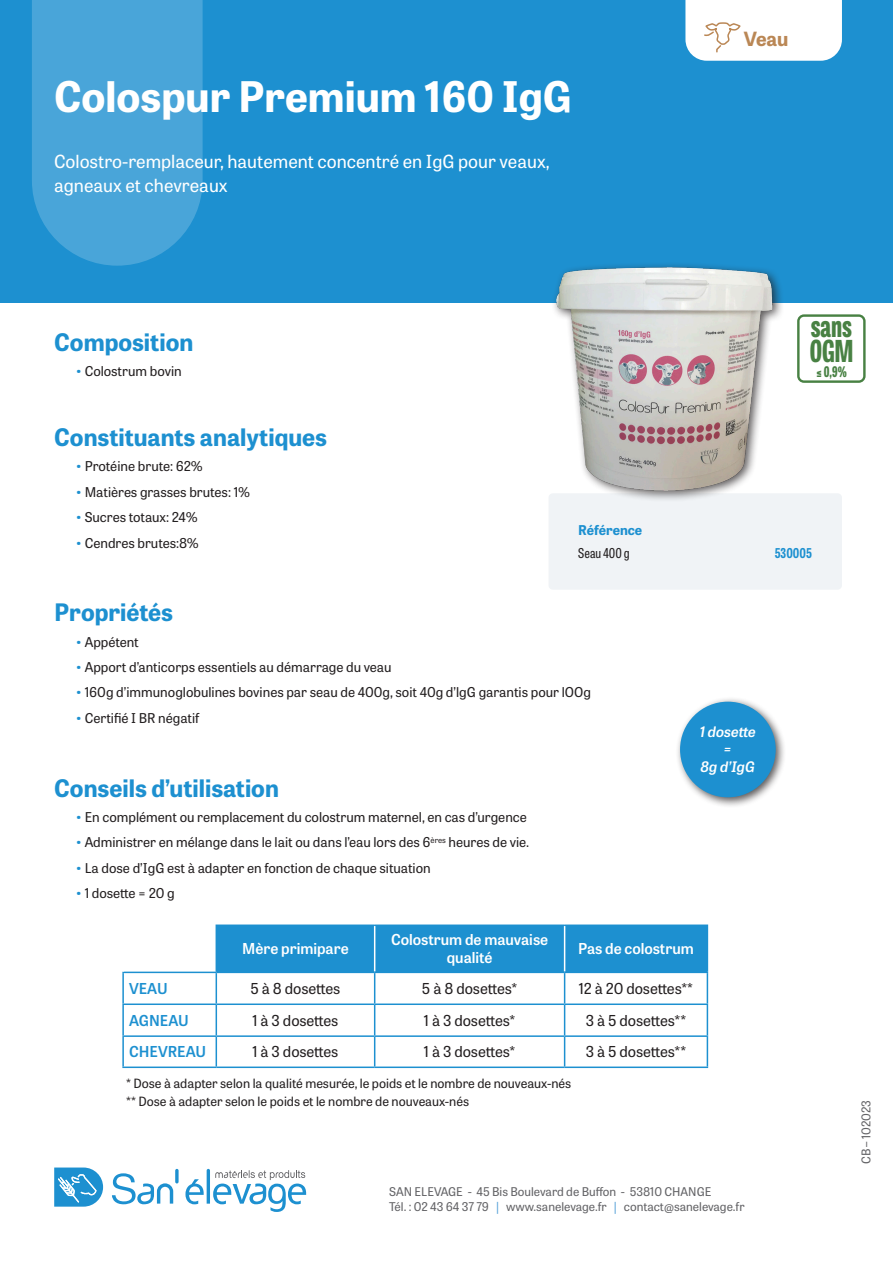
<style>
.page{position:relative;width:893px;height:1263px;background:#fff}
.page>*{position:absolute;margin:0;border:0;box-sizing:border-box;transform-origin:0 0}
.Intro_Fiche{font:700 42px "Tablet Gothic";color:#fff}
.t1{font:800 30.15px "Tablet Gothic Compressed";color:#488143}
.Sous_-titre{font:700 24px "Tablet Gothic";color:#1d90d0}
.t2{font:700 19.5px "Tablet Gothic";color:#ba8755}
.Intro_Fiche-2{font:18px/24px "Tablet Gothic";color:#fff}
.t3{font:15px "Tablet Gothic";letter-spacing:-.01em;color:#231f20}
.t4{font:600 15px/18px "Tablet Gothic";color:#fff;text-align:center}
.t5{font:600 15px "Tablet Gothic";color:#1d90d0}
.t6{font:800 14.55px "Tablet Gothic Compressed";color:#488143}
.t7{font:italic 600 14.4px/17.2px "Tablet Gothic";color:#fff;text-align:center}
.t8{font:13.5px "Tablet Gothic";color:#231f20}
.Sous_-titre-2{font:700 13.5px "Tablet Gothic";color:#1d90d0}
.t9{font:13.5px "Tablet Gothic Condensed";letter-spacing:-.005em;color:#231f20}
.t10{font:700 13.5px "Tablet Gothic Condensed";color:#1d90d0}
.Liste{font:12.75px "Tablet Gothic";color:#231f20}
.t11{font:12px "Tablet Gothic";color:#636366}
.s1{font-weight:700;color:#1d90d0}
.s2{color:#5ea5da}
</style>
<div class="page">
<div style="left:0;top:0;width:893px;height:303px;background:#1d90d0"></div>
<div style="left:549px;top:493px;width:293px;height:97px;background:#f0f3f6;border-radius:4px"></div>
<svg style="left:32px;top:0;width:171px;height:266px;background:#45a3d8"></svg>
<svg style="left:175px;top:1169px;width:4px;height:14px"></svg>
<svg style="left:185px;top:1169px;width:121px;height:43px"></svg>
<svg style="left:112px;top:1173px;width:61px;height:31px"></svg>
<svg style="left:54px;top:1167px;width:49px;height:39px;background:#50a9da"></svg>
<svg style="left:685px;top:0;width:157px;height:61px;background:#f7f9fa"></svg>
<div style="left:551px;top:261px;width:233px;height:241px;background:#231f20;opacity:.75"></div>
<img style="left:551px;top:261px;width:227px;height:241px">
<svg style="left:797px;top:314px;width:69px;height:69px"></svg>
<div style="left:217px;top:926px;width:490px;height:45px;background:#1d90d0"></div>
<hr style="left:122px;top:973px;width:2px;height:30px;background:#1d90d0">
<hr style="left:374px;top:973px;width:1px;height:30px;background:#1d90d0">
<hr style="left:564px;top:973px;width:1px;height:30px;background:#1d90d0">
<hr style="left:122px;top:1003px;width:94px;height:2px;background:#1d90d0">
<hr style="left:122px;top:1005px;width:2px;height:30px;background:#1d90d0">
<hr style="left:216px;top:1003px;width:159px;height:2px;background:#1d90d0">
<hr style="left:216px;top:1005px;width:1px;height:30px;background:#1d90d0">
<hr style="left:375px;top:1003px;width:190px;height:2px;background:#1d90d0">
<hr style="left:374px;top:1005px;width:1px;height:30px;background:#1d90d0">
<hr style="left:565px;top:1003px;width:143px;height:2px;background:#1d90d0">
<hr style="left:564px;top:1005px;width:1px;height:30px;background:#1d90d0">
<hr style="left:707px;top:1005px;width:1px;height:30px;background:#1d90d0">
<hr style="left:122px;top:1035px;width:94px;height:2px;background:#1d90d0">
<hr style="left:122px;top:1037px;width:2px;height:29px;background:#1d90d0">
<hr style="left:216px;top:1035px;width:159px;height:2px;background:#1d90d0">
<svg style="left:216px;top:1037px;width:1px;height:29px"></svg>
<hr style="left:375px;top:1035px;width:190px;height:2px;background:#1d90d0">
<svg style="left:374px;top:1037px;width:1px;height:29px"></svg>
<hr style="left:565px;top:1035px;width:143px;height:2px;background:#1d90d0">
<svg style="left:564px;top:1037px;width:1px;height:29px"></svg>
<svg style="left:707px;top:1037px;width:1px;height:29px"></svg>
<hr style="left:122px;top:1066px;width:94px;height:2px;background:#1d90d0">
<hr style="left:216px;top:1066px;width:159px;height:2px;background:#1d90d0">
<hr style="left:375px;top:1066px;width:190px;height:2px;background:#1d90d0">
<hr style="left:565px;top:1066px;width:143px;height:2px;background:#1d90d0">
<hr style="left:122px;top:971px;width:94px;height:2px;background:#1d90d0">
<hr style="left:374px;top:926px;width:1px;height:45px;background:#fff">
<hr style="left:564px;top:926px;width:1px;height:45px;background:#fff">
<hr style="left:216px;top:971px;width:159px;height:2px;background:#1d90d0">
<hr style="left:216px;top:973px;width:1px;height:30px;background:#1d90d0">
<hr style="left:375px;top:971px;width:190px;height:2px;background:#1d90d0">
<hr style="left:565px;top:971px;width:143px;height:2px;background:#1d90d0">
<hr style="left:707px;top:973px;width:1px;height:30px;background:#1d90d0">
<hr style="left:216px;top:924px;width:159px;height:2px;background:#1d90d0">
<hr style="left:216px;top:926px;width:1px;height:45px;background:#1d90d0">
<hr style="left:375px;top:924px;width:190px;height:2px;background:#1d90d0">
<hr style="left:565px;top:924px;width:143px;height:2px;background:#1d90d0">
<hr style="left:707px;top:926px;width:1px;height:45px;background:#1d90d0">
<div style="left:675px;top:696px;width:112px;height:112px;background:#231f20;opacity:.75"></div>
<div style="left:680px;top:702px;width:96px;height:95px;background:#1d90d0;border-radius:50%"></div>
<p class="Intro_Fiche" style="left:54px;top:67px;width:519px">Colospur Premium 160 IgG</p>
<p class="Intro_Fiche-2" style="left:54px;top:148px;width:497px">Colostro-remplaceur, hautement concentré en IgG pour veaux, agneaux et chevreaux</p>
<p class="t2" style="left:744px;top:25px;width:46px">Veau</p>
<p class="Sous_-titre" style="left:54px;top:325px;width:141px">Composition</p>
<p class="t8" style="left:75px;top:362px;width:108px"><span class="s1">•</span> Colostrum bovin</p>
<p class="t1" style="left:811px;top:305px;width:42px">sans</p>
<p class="t6" style="left:816px;top:362px;width:32px">≤ 0,9%</p>
<p class="t1" style="left:810px;top:330px;width:45px">OGM</p>
<p class="Sous_-titre" style="left:54px;top:420px;width:274px">Constituants analytiques</p>
<p class="t8" style="left:75px;top:457px;width:128px"><span class="s1">•</span> Protéine brute: 62%</p>
<p class="t8" style="left:75px;top:483px;width:176px"><span class="s1">•</span> Matières grasses brutes: 1%</p>
<p class="t8" style="left:75px;top:508px;width:123px"><span class="s1">•</span> Sucres totaux: 24%</p>
<p class="t8" style="left:75px;top:533px;width:125px"><span class="s1">•</span> Cendres brutes:8%</p>
<p class="Sous_-titre-2" style="left:578px;top:520px;width:65px">Référence</p>
<p class="t9" style="left:578px;top:544px;width:53px">Seau 400 g</p>
<p class="t10" style="left:775px;top:544px;width:39px">530005</p>
<p class="Sous_-titre" style="left:54px;top:595px;width:120px">Propriétés</p>
<p class="t8" style="left:75px;top:632px;width:65px"><span class="s1">•</span> Appétent</p>
<p class="t8" style="left:75px;top:658px;width:318px"><span class="s1">•</span> Apport d’anticorps essentiels au démarrage du veau</p>
<p class="t8" style="left:75px;top:683px;width:517px"><span class="s1">•</span> 160g d’immunoglobulines bovines par seau de 400g, soit 40g d’lgG garantis pour lOOg</p>
<p class="t8" style="left:75px;top:708px;width:125px"><span class="s1">•</span> Certifié I BR négatif</p>
<p class="Sous_-titre" style="left:54px;top:771px;width:226px">Conseils d’utilisation</p>
<p class="t8" style="left:75px;top:808px;width:453px"><span class="s1">•</span> En complément ou remplacement du colostrum maternel, en cas d’urgence</p>
<p class="t8" style="left:75px;top:833px;width:455px"><span class="s1">•</span> Administrer en mélange dans le lait ou dans l’eau lors des 6<sup>ères</sup> heures de vie.</p>
<p class="t8" style="left:75px;top:858px;width:357px"><span class="s1">•</span> La dose d’IgG est à adapter en fonction de chaque situation</p>
<p class="t8" style="left:75px;top:884px;width:101px"><span class="s1">•</span> 1 dosette = 20 g</p>
<p class="t7" style="left:700px;top:722px;width:58px">1 dosette =<br>8g d’IgG</p>
<p class="t4" style="left:242px;top:939px;width:108px">Mère primipare</p>
<p class="t4" style="left:391px;top:930px;width:159px">Colostrum de mauvaise qualité</p>
<p class="t4" style="left:578px;top:939px;width:117px">Pas de colostrum</p>
<p class="t5" style="left:129px;top:978px;width:40px">VEAU</p>
<p class="t3" style="left:251px;top:978px;width:91px">5 à 8 dosettes</p>
<p class="t3" style="left:422px;top:978px;width:97px">5 à 8 dosettes*</p>
<p class="t3" style="left:579px;top:978px;width:116px">12 à 20 dosettes**</p>
<p class="t5" style="left:129px;top:1010px;width:61px">AGNEAU</p>
<p class="t3" style="left:252px;top:1010px;width:87px">1 à 3 dosettes</p>
<p class="t3" style="left:424px;top:1010px;width:93px">1 à 3 dosettes*</p>
<p class="t3" style="left:586px;top:1010px;width:102px">3 à 5 dosettes**</p>
<p class="t5" style="left:129px;top:1041px;width:79px">CHEVREAU</p>
<p class="t3" style="left:252px;top:1041px;width:87px">1 à 3 dosettes</p>
<p class="t3" style="left:424px;top:1041px;width:93px">1 à 3 dosettes*</p>
<p class="t3" style="left:586px;top:1041px;width:102px">3 à 5 dosettes**</p>
<p class="Liste" style="left:126px;top:1074px;width:447px">* Dose à adapter selon la qualité mesurée, le poids et le nombre de nouveaux-nés</p>
<p class="Liste" style="left:126px;top:1092px;width:345px">** Dose à adapter selon le poids et le nombre de nouveaux-nés</p>
<p class="t11" style="left:389px;top:1183px;width:324px">SAN ELEVAGE - 45 Bis Boulevard de Buffon - 53810 CHANGE</p>
<p class="t11" style="left:389px;top:1198px;width:357px">Tél. : 02 43 64 37 79 <span class="s2">|</span> www.sanelevage.fr <span class="s2">|</span> contact@sanelevage.fr</p>
<p class="t11" style="left:858px;top:1164px;width:65px;rotate:-90deg">CB – 102023</p>
</div>
